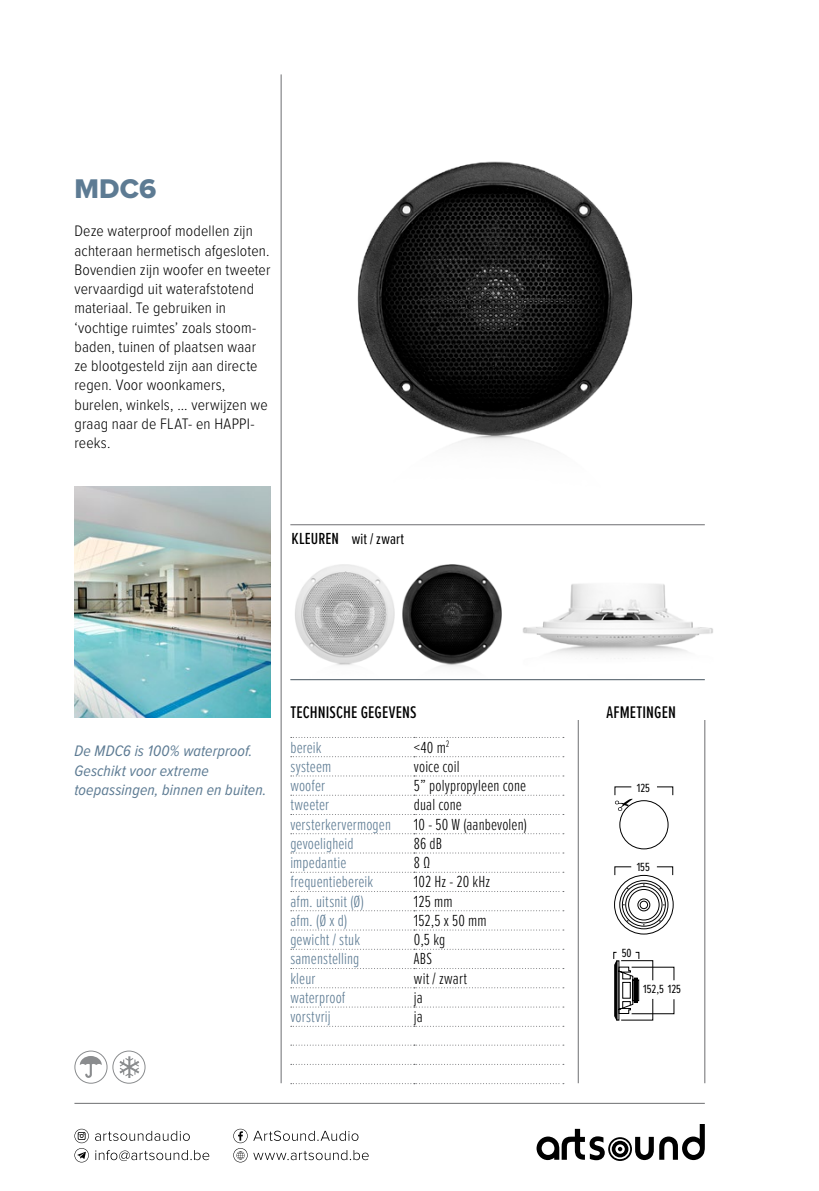
<style>
.page{position:relative;width:819px;height:1191px;background:#fff}
.page>*{position:absolute;margin:0;border:0;box-sizing:border-box;transform-origin:0 0}
.t1{font:28px "Proxima Nova Extrabld";color:#5d7b93}
.t2{font:500 17.5px "Proxima Nova Ex Cn";letter-spacing:.005em;color:#000}
.t3{font:300 16.62px "Proxima Nova Ex Cn";letter-spacing:.01em;color:#5d7b93}
.t4{font:300 16.62px "Proxima Nova Ex Cn";letter-spacing:.01em;color:#000}
.t5{font:300 15.75px/19.2px "Proxima Nova Cond";letter-spacing:.01em;color:#000}
.t6{font:italic 15.75px/19.2px "Proxima Nova Cond";letter-spacing:.01em;color:#5d7b93}
.t7{font:15.75px "Proxima Nova Ex Cn";letter-spacing:.015em;color:#000}
.t8{font:12.25px "Proxima Nova Ex Cn";color:#000}
.s1{font-weight:500;font-size:16.62px}
</style>
<div class="page">
<img style="left:357px;top:161px;width:276px;height:285px">
<img style="left:295px;top:564px;width:100px;height:101px">
<img style="left:402px;top:564px;width:100px;height:103px">
<img style="left:523px;top:584px;width:190px;height:75px">
<div style="left:112px;top:1050px;width:33px;height:33px;border:1px solid #8a8c8e;border-radius:50%"></div>
<svg style="left:119px;top:1056px;width:20px;height:22px"></svg>
<div style="left:74px;top:1050px;width:33px;height:33px;border:1px solid #8a8c8e;border-radius:50%"></div>
<svg style="left:80px;top:1056px;width:22px;height:22px"></svg>
<hr style="left:281px;top:74px;width:1px;height:1009px;background:#6d6e71">
<hr style="left:290px;top:679px;width:414px;height:1px;background:#485661">
<hr style="left:577px;top:720px;width:1px;height:363px;background:#6d6e71">
<hr style="left:704px;top:720px;width:1px;height:363px;background:#6d6e71">
<hr style="left:290px;top:524px;width:414px;height:1px;background:#6d6e71">
<div style="left:637px;top:898px;width:13px;height:13px;border:1px solid #000;border-radius:50%"></div>
<div style="left:639px;top:901px;width:9px;height:8px;border:1px solid #000;border-radius:50%"></div>
<svg style="left:614px;top:866px;width:59px;height:9px"></svg>
<div style="left:628px;top:889px;width:31px;height:31px;border:1px solid #000;border-radius:50%"></div>
<div style="left:625px;top:886px;width:37px;height:37px;border:1px solid #000;border-radius:50%"></div>
<div style="left:622px;top:883px;width:43px;height:43px;border:1px solid #000;border-radius:50%"></div>
<div style="left:619px;top:880px;width:49px;height:49px;border:1px solid #000;border-radius:50%"></div>
<div style="left:614px;top:875px;width:59px;height:59px;border:1px solid #000;border-radius:50%"></div>
<svg style="left:613px;top:951px;width:61px;height:70px"></svg>
<div style="left:634px;top:977px;width:3px;height:25px;border:1px solid #000"></div>
<div style="left:619px;top:800px;width:49px;height:49px;border:1px solid #000;border-radius:50%"></div>
<svg style="left:614px;top:786px;width:59px;height:25px"></svg>
<hr style="left:74px;top:1103px;width:630px;height:1px;background:#6d6e71">
<svg style="left:659px;top:1124px;width:45px;height:36px"></svg>
<svg style="left:536px;top:1128px;width:117px;height:33px"></svg>
<svg style="left:74px;top:1128px;width:294px;height:34px"></svg>
<svg style="left:291px;top:756px;width:273px;height:1px"></svg>
<svg style="left:291px;top:775px;width:273px;height:1px"></svg>
<svg style="left:291px;top:794px;width:273px;height:1px"></svg>
<svg style="left:291px;top:814px;width:273px;height:1px"></svg>
<svg style="left:291px;top:833px;width:273px;height:1px"></svg>
<svg style="left:291px;top:852px;width:273px;height:1px"></svg>
<svg style="left:291px;top:872px;width:273px;height:1px"></svg>
<svg style="left:291px;top:891px;width:273px;height:1px"></svg>
<svg style="left:291px;top:910px;width:273px;height:1px"></svg>
<svg style="left:291px;top:929px;width:273px;height:1px"></svg>
<svg style="left:291px;top:948px;width:273px;height:1px"></svg>
<svg style="left:291px;top:968px;width:273px;height:1px"></svg>
<svg style="left:291px;top:987px;width:273px;height:1px"></svg>
<svg style="left:291px;top:1006px;width:273px;height:1px"></svg>
<svg style="left:291px;top:1026px;width:273px;height:1px"></svg>
<svg style="left:291px;top:1044px;width:273px;height:1px"></svg>
<svg style="left:291px;top:1064px;width:273px;height:1px"></svg>
<svg style="left:291px;top:1083px;width:273px;height:1px"></svg>
<svg style="left:291px;top:737px;width:273px;height:1px"></svg>
<img style="left:74px;top:486px;width:196px;height:232px">
<h1 class="t1" style="left:74px;top:168px;width:83px">MDC6</h1>
<p class="t5" style="left:74px;top:221px;width:197px">Deze waterproof modellen zijn achteraan hermetisch afgesloten.<br>Bovendien zijn woofer en tweeter vervaardigd uit waterafstotend materiaal. Te gebruiken in ‘vochtige ruimtes’ zoals stoom&shy;baden, tuinen of plaatsen waar ze blootgesteld zijn aan directe regen. Voor woonkamers, burelen, winkels, ... verwijzen we graag naar de FLAT- en HAPPI&shy;reeks.</p>
<p class="t7" style="left:291px;top:528px;width:114px"><span class="s1">KLEUREN</span> wit / zwart</p>
<p class="t6" style="left:74px;top:740px;width:193px">De MDC6 is 100% waterproof.<br>Geschikt voor extreme toepassingen, binnen en buiten.</p>
<p class="t2" style="left:290px;top:699px;width:128px">TECHNISCHE GEGEVENS</p>
<p class="t2" style="left:606px;top:699px;width:71px">AFMETINGEN</p>
<p class="t3" style="left:290px;top:735px;width:33px">bereik</p>
<p class="t4" style="left:414px;top:735px;width:37px">&lt;40 m<sup>2</sup></p>
<p class="t3" style="left:290px;top:754px;width:43px">systeem</p>
<p class="t4" style="left:414px;top:754px;width:47px">voice coil</p>
<p class="t3" style="left:290px;top:773px;width:36px">woofer</p>
<p class="t4" style="left:414px;top:773px;width:114px">5” polypropyleen cone</p>
<p class="t3" style="left:290px;top:793px;width:40px">tweeter</p>
<p class="t4" style="left:414px;top:793px;width:49px">dual cone</p>
<p class="t3" style="left:290px;top:812px;width:102px">versterkervermogen</p>
<p class="t4" style="left:414px;top:812px;width:114px">10 - 50 W (aanbevolen)</p>
<p class="t3" style="left:290px;top:831px;width:65px">gevoeligheid</p>
<p class="t4" style="left:414px;top:831px;width:30px">86 dB</p>
<p class="t3" style="left:290px;top:850px;width:57px">impedantie</p>
<p class="t4" style="left:414px;top:850px;width:17px">8 Ω</p>
<p class="t3" style="left:290px;top:870px;width:84px">frequentiebereik</p>
<p class="t4" style="left:414px;top:870px;width:78px">102 Hz - 20 kHz</p>
<p class="t3" style="left:290px;top:889px;width:75px">afm. uitsnit (Ø)</p>
<p class="t4" style="left:414px;top:889px;width:40px">125 mm</p>
<p class="t3" style="left:290px;top:908px;width:58px">afm. (Ø x d)</p>
<p class="t4" style="left:414px;top:908px;width:74px">152,5 x 50 mm</p>
<p class="t3" style="left:290px;top:927px;width:71px">gewicht / stuk</p>
<p class="t4" style="left:414px;top:927px;width:33px">0,5 kg</p>
<p class="t3" style="left:290px;top:947px;width:70px">samenstelling</p>
<p class="t4" style="left:414px;top:947px;width:20px">ABS</p>
<p class="t3" style="left:290px;top:966px;width:27px">kleur</p>
<p class="t4" style="left:414px;top:966px;width:55px">wit / zwart</p>
<p class="t3" style="left:290px;top:985px;width:57px">waterproof</p>
<p class="t4" style="left:414px;top:985px;width:10px">ja</p>
<p class="t3" style="left:290px;top:1004px;width:42px">vorstvrij</p>
<p class="t4" style="left:414px;top:1004px;width:10px">ja</p>
<p class="t8" style="left:636px;top:779px;width:15px">125</p>
<p class="t8" style="left:636px;top:857px;width:15px">155</p>
<p class="t8" style="left:621px;top:943px;width:11px">50</p>
<p class="t8" style="left:643px;top:980px;width:39px">152,5 125</p>
</div>
